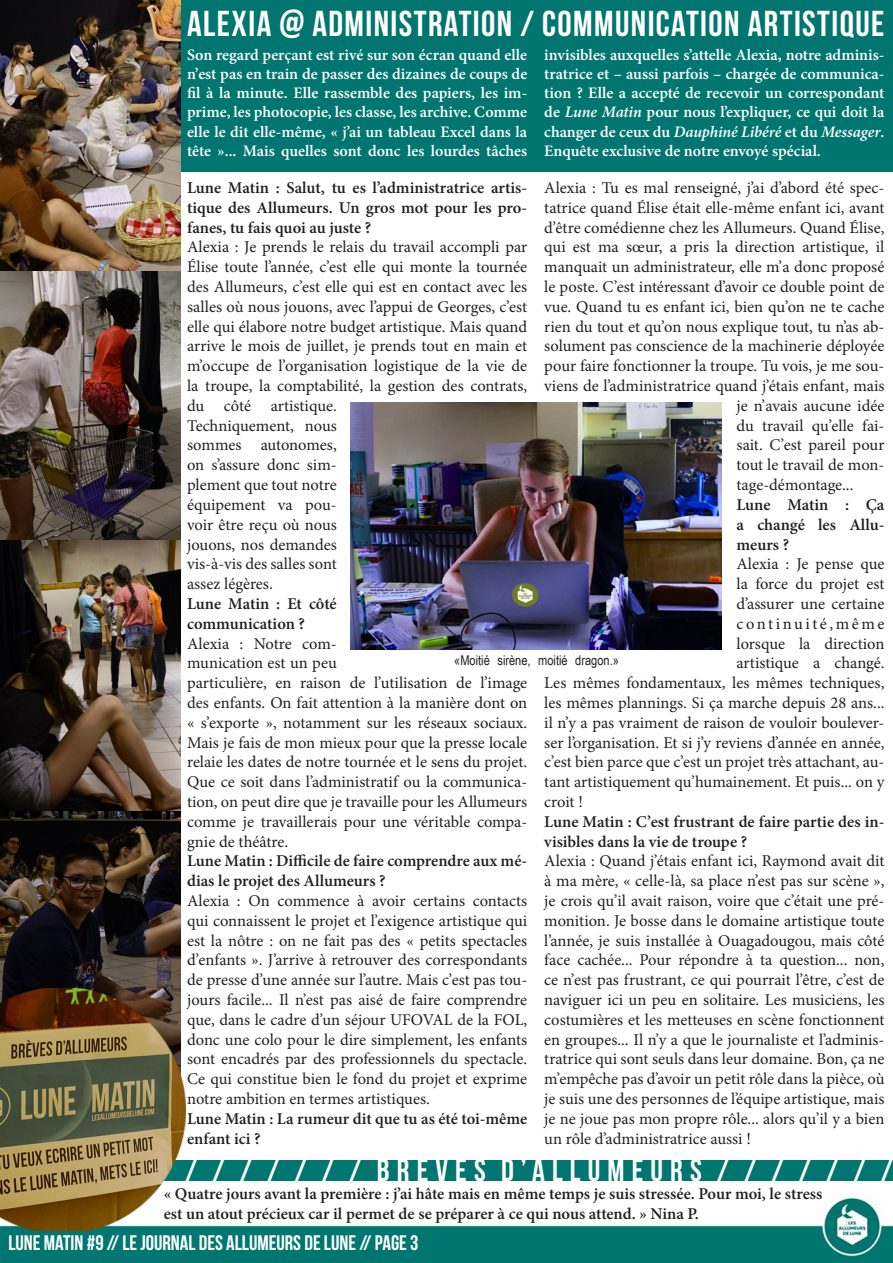
<style>
.page{position:relative;width:893px;height:1263px;background:#fff}
.page>*{position:absolute;margin:0;border:0;box-sizing:border-box;transform-origin:0 0}
.t1{font:36px "Bebas Neue";letter-spacing:.04em;color:#fff}
.t2{font:31.5px "Bebas Neue";letter-spacing:.23em;color:#fff}
.t3{font:21px "Bebas Neue";color:#fff}
.t4{font:16.5px/19.8px "Minion Pro";color:#231f20}
.t5{font:600 16.5px/19.8px "Minion Pro";color:#231f20}
.t6{font:16.5px "Minion Pro";letter-spacing:.155em;color:#231f20}
.t7{font:600 16.05px/19.2px "Minion Pro";color:#fff;text-align:justify}
.t8{font:13.5px "Arial Narrow";color:#231f20}
.s1{font-style:italic}
</style>
<div class="page">
<img style="left:0;top:1197px;width:893px;height:66px">
<div style="left:0;top:0;width:893px;height:171px;background:#017670"></div>
<img style="left:0;top:0;width:181px;height:988px">
<img style="left:350px;top:402px;width:371px;height:247px">
<div style="left:0;top:1160px;width:893px;height:20px;background:#017670"></div>
<img style="left:0;top:988px;width:185px;height:242px">
<h1 class="t1" style="left:187px;top:3px;width:699px">ALEXIA @ ADMINISTRATION / COMMUNICATION ARTISTIQUE</h1>
<p class="t7" style="left:187px;top:45px;width:342px">Son regard perçant est rivé sur son écran quand elle n’est pas en train de passer des dizaines de coups de fil à la minute. Elle rassemble des papiers, les im&shy;prime, les photocopie, les classe, les archive. Comme elle le dit elle-même, « j’ai un tableau Excel dans la tête »... Mais quelles sont donc les lourdes tâches</p>
<p class="t7" style="left:544px;top:45px;width:342px">invisibles auxquelles s’attelle Alexia, notre adminis&shy;tratrice et – aussi parfois – chargée de communica&shy;tion ? Elle a accepté de recevoir un correspondant de <span class="s1">Lune Matin</span> pour nous l’expliquer, ce qui doit la changer de ceux du <span class="s1">Dauphiné Libéré</span> et du <span class="s1">Messager</span>.<br>Enquête exclusive de notre envoyé spécial.</p>
<p class="t5" style="left:187px;top:178px;width:342px;text-align:justify">Lune Matin : Salut, tu es l’administratrice artis&shy;tique des Allumeurs. Un gros mot pour les pro&shy;fanes, tu fais quoi au juste ?</p>
<p class="t4" style="left:187px;top:237px;width:342px">Alexia : Je prends le relais du travail accompli par Élise toute l’année, c’est elle qui monte la tournée des Allumeurs, c’est elle qui est en contact avec les salles où nous jouons, avec l’appui de Georges, c’est elle qui élabore notre budget artistique. Mais quand arrive le mois de juillet, je prends tout en main et m’occupe de l’organisation logistique de la vie de la troupe, la comptabilité, la gestion des contrats, du côté artistique.<br>Techniquement, nous<br>sommes autonomes,<br>on s’assure donc sim-<br>plement que tout notre<br>équipement va pou-<br>voir être reçu où nous<br>jouons, nos demandes<br>vis-à-vis des salles sont<br>assez légères.</p>
<p class="t5" style="left:187px;top:594px;width:151px">Lune Matin : Et côté communication ?</p>
<p class="t4" style="left:187px;top:633px;width:342px">Alexia : Notre com-<br>munication est un peu<br>particulière, en raison de l’utilisation de l’image des enfants. On fait attention à la manière dont on « s’exporte », notamment sur les réseaux sociaux.<br>Mais je fais de mon mieux pour que la presse locale relaie les dates de notre tournée et le sens du projet.<br>Que ce soit dans l’administratif ou la communica&shy;tion, on peut dire que je travaille pour les Allumeurs comme je travaillerais pour une véritable compa&shy;gnie de théâtre.</p>
<p class="t5" style="left:187px;top:851px;width:342px">Lune Matin : Difficile de faire comprendre aux mé&shy;dias le projet des Allumeurs ?</p>
<p class="t4" style="left:187px;top:891px;width:342px;text-align:justify">Alexia : On commence à avoir certains contacts qui connaissent le projet et l’exigence artistique qui est la nôtre : on ne fait pas des « petits spectacles d’enfants ». J’arrive à retrouver des correspondants de presse d’une année sur l’autre. Mais c’est pas tou&shy;jours facile... Il n’est pas aisé de faire comprendre que, dans le cadre d’un séjour UFOVAL de la FOL, donc une colo pour le dire simplement, les enfants sont encadrés par des professionnels du spectacle.<br>Ce qui constitue bien le fond du projet et exprime notre ambition en termes artistiques.</p>
<p class="t5" style="left:187px;top:1108px;width:342px">Lune Matin : La rumeur dit que tu as été toi-même enfant ici ?</p>
<p class="t4" style="left:544px;top:178px;width:342px">Alexia : Tu es mal renseigné, j’ai d’abord été spec-</p>
<p class="t4" style="left:544px;top:198px;width:342px">tatrice quand Élise était elle-même enfant ici, avant</p>
<p class="t4" style="left:544px;top:218px;width:342px">d’être comédienne chez les Allumeurs. Quand Élise,</p>
<p class="t4" style="left:544px;top:237px;width:342px">qui est ma sœur, a pris la direction artistique, il</p>
<p class="t4" style="left:544px;top:257px;width:342px">manquait un administrateur, elle m’a donc proposé</p>
<p class="t4" style="left:544px;top:277px;width:342px">le poste. C’est intéressant d’avoir ce double point de</p>
<p class="t4" style="left:544px;top:297px;width:342px">vue. Quand tu es enfant ici, bien qu’on ne te cache</p>
<p class="t4" style="left:544px;top:317px;width:342px">rien du tout et qu’on nous explique tout, tu n’as ab-</p>
<p class="t4" style="left:544px;top:336px;width:342px">solument pas conscience de la machinerie déployée</p>
<p class="t4" style="left:544px;top:356px;width:342px">pour faire fonctionner la troupe. Tu vois, je me sou-</p>
<p class="t4" style="left:544px;top:376px;width:342px">viens de l’administratrice quand j’étais enfant, mais</p>
<p class="t4" style="left:736px;top:396px;width:149px">je n’avais aucune idée</p>
<p class="t4" style="left:736px;top:416px;width:149px">du travail qu’elle fai-</p>
<p class="t4" style="left:736px;top:435px;width:149px">sait. C’est pareil pour</p>
<p class="t4" style="left:736px;top:455px;width:149px">tout le travail de mon-</p>
<p class="t4" style="left:736px;top:475px;width:118px">tage-démontage...</p>
<p class="t5" style="left:736px;top:495px;width:149px;text-align:justify">Lune Matin : Ça a changé les Allu&shy;meurs ?</p>
<p class="t4" style="left:736px;top:554px;width:149px">Alexia : Je pense que</p>
<p class="t4" style="left:736px;top:574px;width:149px">la force du projet est</p>
<p class="t4" style="left:736px;top:594px;width:149px">d’assurer une certaine</p>
<p class="t6" style="left:736px;top:612px;width:149px">continuité,même</p>
<p class="t4" style="left:736px;top:633px;width:149px">lorsque la direction</p>
<p class="t4" style="left:736px;top:653px;width:149px">artistique a changé.</p>
<p class="t4" style="left:544px;top:673px;width:342px">Les mêmes fondamentaux, les mêmes techniques,</p>
<p class="t4" style="left:544px;top:693px;width:342px">les mêmes plannings. Si ça marche depuis 28 ans...</p>
<p class="t4" style="left:544px;top:713px;width:342px">il n’y a pas vraiment de raison de vouloir boulever-</p>
<p class="t4" style="left:544px;top:732px;width:342px">ser l’organisation. Et si j’y reviens d’année en année,</p>
<p class="t4" style="left:544px;top:752px;width:342px">c’est bien parce que c’est un projet très attachant, au-</p>
<p class="t4" style="left:544px;top:772px;width:342px">tant artistiquement qu’humainement. Et puis... on y</p>
<p class="t4" style="left:544px;top:792px;width:40px">croit !</p>
<p class="t5" style="left:544px;top:811px;width:342px">Lune Matin : C’est frustrant de faire partie des in&shy;visibles dans la vie de troupe ?</p>
<p class="t4" style="left:544px;top:851px;width:342px;text-align:justify">Alexia : Quand j’étais enfant ici, Raymond avait dit à ma mère, « celle-là, sa place n’est pas sur scène », je crois qu’il avait raison, voire que c’était une pré&shy;monition. Je bosse dans le domaine artistique toute l’année, je suis installée à Ouagadougou, mais côté face cachée... Pour répondre à ta question... non, ce n’est pas frustrant, ce qui pourrait l’être, c’est de naviguer ici un peu en solitaire. Les musiciens, les costumières et les metteuses en scène fonctionnent en groupes... Il n’y a que le journaliste et l’adminis&shy;tratrice qui sont seuls dans leur domaine. Bon, ça ne m’empêche pas d’avoir un petit rôle dans la pièce, où je suis une des personnes de l’équipe artistique, mais je ne joue pas mon propre rôle... alors qu’il y a bien un rôle d’administratrice aussi !</p>
<p class="t8" style="left:454px;top:651px;width:166px">«Moitié sirène, moitié dragon.»</p>
<h2 class="t2" style="left:185px;top:1153px;width:709px">/ / / / / / / BRÈVES D’ALLUMEURS / / / / / / /</h2>
<p class="t5" style="left:164px;top:1184px;width:660px">« Quatre jours avant la première : j’ai hâte mais en même temps je suis stressée. Pour moi, le stress est un atout précieux car il permet de se préparer à ce qui nous attend. » Nina P.</p>
<p class="t3" style="left:9px;top:1231px;width:412px">LUNE MATIN #9 // LE JOURNAL DES ALLUMEURS DE LUNE // PAGE 3</p>
</div>
